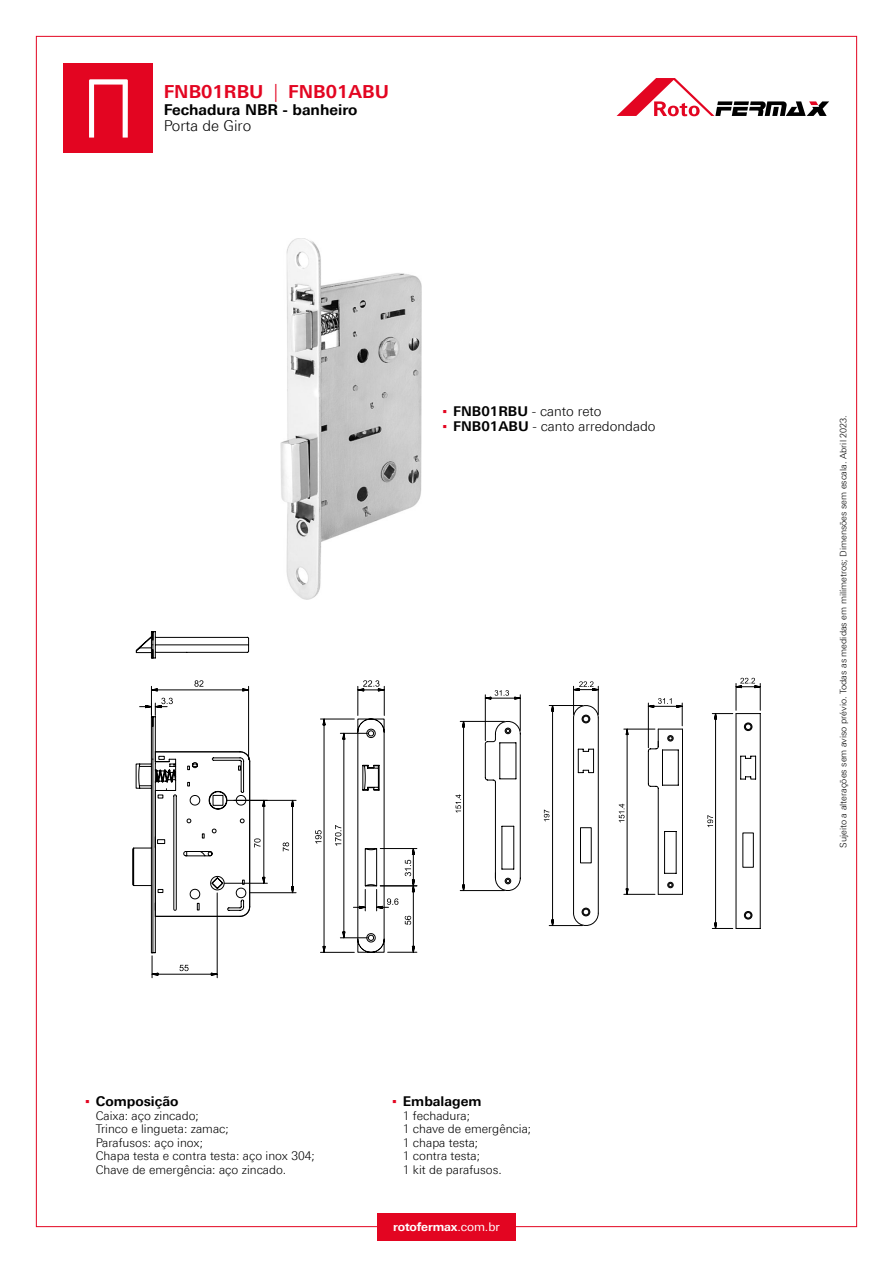
<style>
.page{position:relative;width:893px;height:1263px;background:#fff}
.page>*{position:absolute;margin:0;border:0;box-sizing:border-box;transform-origin:0 0}
.t1{font:700 18px "LT Univers Basic";color:#e30521}
.t2{font:700 15px "LT Univers Basic";color:#000}
.t3{font:300 15px "LT Univers Basic";color:#000}
.t4{font:300 13.5px "LT Univers Basic";color:#000}
.t5{font:700 13.5px "LT Univers Basic";color:#000}
.t6{font:300 12px/13.5px "LT Univers Basic";color:#000}
.t7{font:700 12px "LT Univers Basic";letter-spacing:-.01em;color:#fff}
.t8{font:300 9px "LT Univers Basic";color:#000}
.s1{font-weight:300}
.s2{font-family:"Arial Narrow";font-weight:400;color:#e30521}
.s3{font-weight:700}
.s4{font-weight:400}
</style>
<div class="page">
<svg style="left:617px;top:78px;width:212px;height:38px"></svg>
<div style="left:64px;top:64px;width:89px;height:89px;background:#e30521"></div>
<svg style="left:89px;top:79px;width:39px;height:59px"></svg>
<div style="left:377px;top:1213px;width:139px;height:28px;background:#e30521"></div>
<img style="left:280px;top:238px;width:141px;height:362px">
<svg style="left:136px;top:631px;width:161px;height:170px"></svg>
<svg style="left:132px;top:680px;width:164px;height:298px"></svg>
<svg style="left:455px;top:681px;width:144px;height:246px"></svg>
<svg style="left:619px;top:678px;width:142px;height:251px"></svg>
<svg style="left:315px;top:680px;width:102px;height:273px"></svg>
<h1 class="t1" style="left:164px;top:81px;width:227px">FNB01RBU <span class="s1">|</span> FNB01ABU</h1>
<p class="t2" style="left:164px;top:101px;width:195px">Fechadura NBR - banheiro</p>
<p class="t3" style="left:164px;top:117px;width:89px">Porta de Giro</p>
<p class="t4" style="left:443px;top:403px;width:161px"><span class="s2">▪</span> <span class="s3">FNB01RBU</span> - canto reto</p>
<p class="t4" style="left:443px;top:418px;width:214px"><span class="s2">▪</span> <span class="s3">FNB01ABU</span> - canto arredondado</p>
<p class="t5" style="left:85px;top:1093px;width:95px"><span class="s2">▪</span> Composição</p>
<p class="t6" style="left:96px;top:1108px;width:221px">Caixa: aço zincado;<br>Trinco e lingueta: zamac;<br>Parafusos: aço inox;<br>Chapa testa e contra testa: aço inox 304;<br>Chave de emergência: aço zincado.</p>
<p class="t5" style="left:392px;top:1093px;width:91px"><span class="s2">▪</span> Embalagem</p>
<p class="t6" style="left:403px;top:1108px;width:130px">1 fechadura;<br>1 chave de emergência;<br>1 chapa testa;<br>1 contra testa;<br>1 kit de parafusos.</p>
<p class="t7" style="left:393px;top:1220px;width:108px">rotofermax<span class="s4">.com.br</span></p>
<p class="t8" style="left:838px;top:848px;width:434px;rotate:-90deg">Sujeito a alterações sem aviso prévio. Todas as medidas em milímetros; Dimensões sem escala. Abril 2023.</p>
</div>
